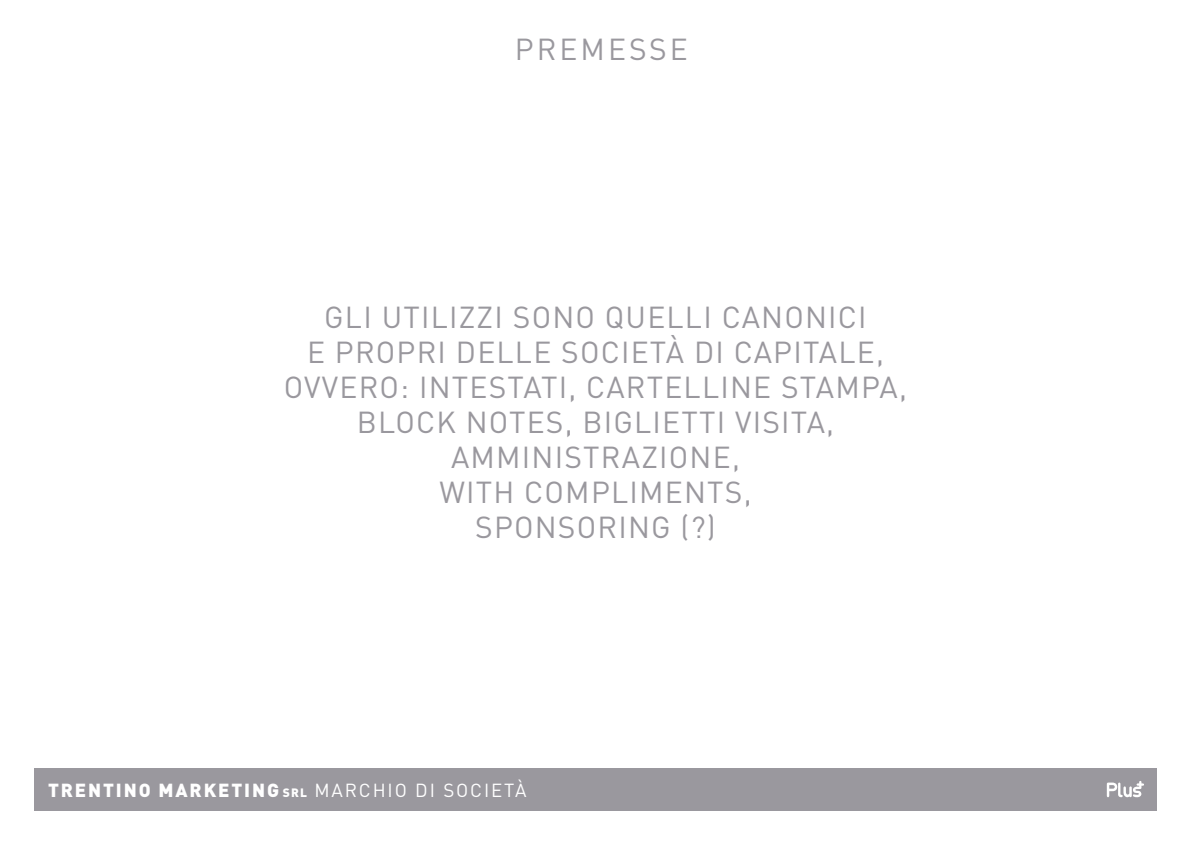
<style>
.page{position:relative;width:1191px;height:842px;background:#fff}
.page>*{position:absolute;margin:0;border:0;box-sizing:border-box;transform-origin:0 0}
.t1{font:30px/35px "DIN";letter-spacing:.04em;color:#9a989e;text-align:center}
.t2{font:30px "DIN";letter-spacing:.1em;color:#9a989e}
.t3{font:900 18.7px "DIN";letter-spacing:.1em;color:#fff}
.s1{font-size:12px}
.s2{font-weight:400}
</style>
<div class="page">
<div style="left:34px;top:769px;width:1123px;height:42px;background:#9a989e"></div>
<svg style="left:1106px;top:781px;width:38px;height:16px"></svg>
<p class="t2" style="left:515px;top:30px;width:174px">PREMESSE</p>
<p class="t1" style="left:284px;top:299px;width:624px">GLI UTILIZZI SONO QUELLI CANONICI<br>E PROPRI DELLE SOCIETÀ DI CAPITALE,<br>OVVERO: INTESTATI, CARTELLINE STAMPA,<br>BLOCK NOTES, BIGLIETTI VISITA,<br>AMMINISTRAZIONE,<br>WITH COMPLIMENTS,<br>SPONSORING (?)</p>
<p class="t3" style="left:48px;top:777px;width:480px">TRENTINO MARKETING <span class="s1">SRL</span> <span class="s2">MARCHIO DI SOCIETÀ</span></p>
</div>
